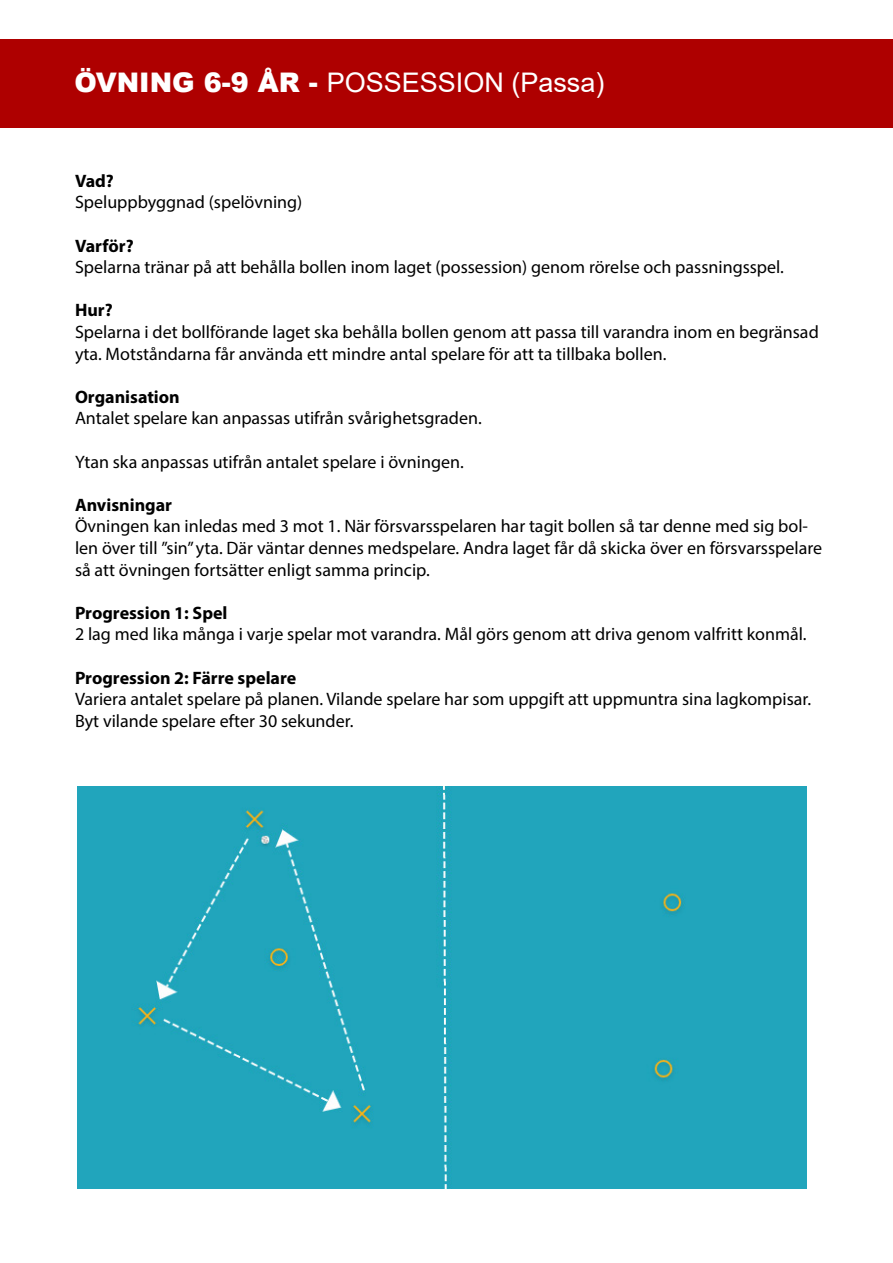
<style>
.page{position:relative;width:893px;height:1263px;background:#fff}
.page>*{position:absolute;margin:0;border:0;box-sizing:border-box;transform-origin:0 0}
.t1{font:27px "Arial";color:#fff}
.t2{font:18px/21.6px "Myriad Pro";color:#000}
.t3{font:700 18px "Myriad Pro";color:#000}
.s1{font-weight:900}
</style>
<div class="page">
<div style="left:0;top:39px;width:893px;height:89px;background:#ae0000"></div>
<div style="left:77px;top:787px;width:730px;height:402px;background:#21a5bc"></div>
<p class="t1" style="left:74px;top:64px;width:531px"><span class="s1">ÖVNING 6-9 ÅR -</span> POSSESSION (Passa)</p>
<p class="t3" style="left:75px;top:169px;width:40px">Vad?</p>
<p class="t2" style="left:75px;top:191px;width:229px">Speluppbyggnad (spelövning)</p>
<p class="t3" style="left:75px;top:234px;width:60px">Varför?</p>
<p class="t2" style="left:75px;top:256px;width:710px">Spelarna tränar på att behålla bollen inom laget (possession) genom rörelse och passningsspel.</p>
<p class="t3" style="left:75px;top:298px;width:39px">Hur?</p>
<p class="t2" style="left:75px;top:321px;width:745px">Spelarna i det bollförande laget ska behålla bollen genom att passa till varandra inom en begränsad yta. Motståndarna får använda ett mindre antal spelare för att ta tillbaka bollen.</p>
<p class="t3" style="left:75px;top:385px;width:106px">Organisation</p>
<p class="t2" style="left:75px;top:407px;width:408px">Antalet spelare kan anpassas utifrån svårighetsgraden.</p>
<p class="t2" style="left:75px;top:450px;width:390px">Ytan ska anpassas utifrån antalet spelare i övningen.</p>
<p class="t3" style="left:75px;top:493px;width:99px">Anvisningar</p>
<p class="t2" style="left:75px;top:515px;width:749px">Övningen kan inledas med 3 mot 1. När försvarsspelaren har tagit bollen så tar denne med sig bol&shy;len över till ”sin” yta. Där väntar dennes medspelare. Andra laget får då skicka över en försvarsspelare så att övningen fortsätter enligt samma princip.</p>
<p class="t3" style="left:75px;top:601px;width:154px">Progression 1: Spel</p>
<p class="t2" style="left:75px;top:623px;width:733px">2 lag med lika många i varje spelar mot varandra. Mål görs genom att driva genom valfritt konmål.</p>
<p class="t3" style="left:75px;top:666px;width:223px">Progression 2: Färre spelare</p>
<p class="t2" style="left:75px;top:688px;width:738px">Variera antalet spelare på planen. Vilande spelare har som uppgift att uppmuntra sina lagkompisar.<br>Byt vilande spelare efter 30 sekunder.</p>
</div>
